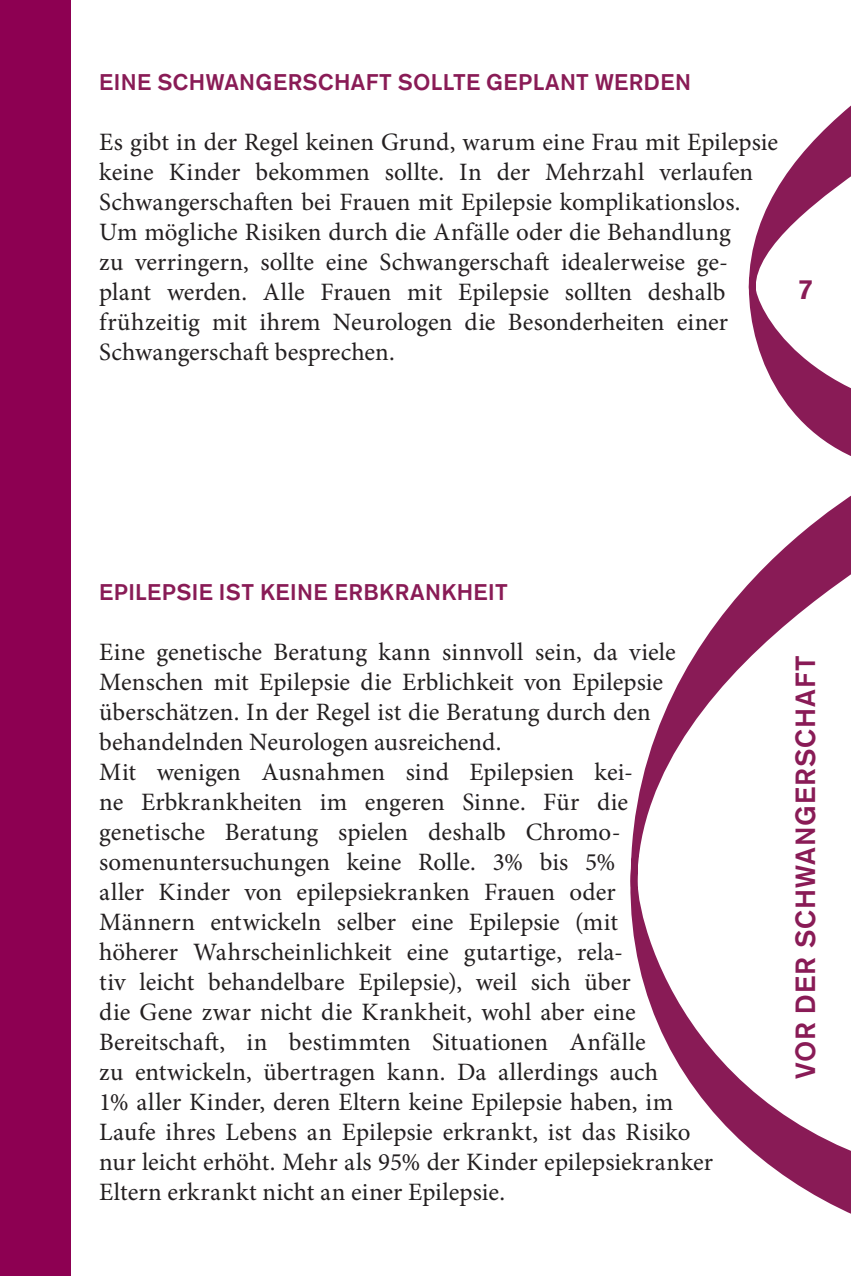
<style>
.page{position:relative;width:851px;height:1276px;background:#fff}
.page>*{position:absolute;margin:0;border:0;box-sizing:border-box;transform-origin:0 0}
.t1{font:500 27.5px "Akzidenz Grotesk BE";letter-spacing:.035em;color:#891b56}
.Textkörper{font:25px/30px "Minion Pro";color:#231f20}
.Überschrift_1__akz_m{font:500 22.5px "Akzidenz Grotesk BE";letter-spacing:.02em;color:#891b56}
</style>
<div class="page">
<svg style="left:630px;top:106px;width:220px;height:1108px"></svg>
<div style="left:0;top:0;width:71px;height:1276px;background:#8d0052"></div>
<p class="Überschrift_1__akz_m" style="left:99px;top:68px;width:593px">EINE SCHWANGERSCHAFT SOLLTE GEPLANT WERDEN</p>
<p class="Textkörper" style="left:99px;top:127px;width:680px">Es gibt in der Regel keinen Grund, warum eine Frau mit Epilepsie keine Kinder bekommen sollte. In der Mehrzahl verlaufen Schwangerschaften bei Frauen mit Epilepsie komplikationslos.<br>Um mögliche Risiken durch die Anfälle oder die Behandlung<br>zu verringern, sollte eine Schwangerschaft idealerweise ge&shy;plant werden. Alle Frauen mit Epilepsie sollten deshalb frühzeitig mit ihrem Neurologen die Besonderheiten einer Schwangerschaft besprechen.</p>
<p class="t1" style="left:797px;top:272px;width:17px">7</p>
<p class="Überschrift_1__akz_m" style="left:99px;top:578px;width:410px">EPILEPSIE IST KEINE ERBKRANKHEIT</p>
<p class="Textkörper" style="left:99px;top:637px;width:577px">Eine genetische Beratung kann sinnvoll sein, da viele Menschen mit Epilepsie die Erblichkeit von Epilepsie überschätzen. In der Regel ist die Beratung durch den behandelnden Neurologen ausreichend.</p>
<p class="Textkörper" style="left:99px;top:757px;width:615px">Mit wenigen Ausnahmen sind Epilepsien kei-<br>ne Erbkrankheiten im engeren Sinne. Für die genetische Beratung spielen deshalb Chromo&shy;somenuntersuchungen keine Rolle. 3% bis 5%<br>aller Kinder von epilepsiekranken Frauen oder Männern entwickeln selber eine Epilepsie (mit<br>höherer Wahrscheinlichkeit eine gutartige, rela-<br>tiv leicht behandelbare Epilepsie), weil sich über<br>die Gene zwar nicht die Krankheit, wohl aber eine Bereitschaft, in bestimmten Situationen Anfälle<br>zu entwickeln, übertragen kann. Da allerdings auch<br>1% aller Kinder, deren Eltern keine Epilepsie haben, im Laufe ihres Lebens an Epilepsie erkrankt, ist das Risiko nur leicht erhöht. Mehr als 95% der Kinder epilepsiekranker Eltern erkrankt nicht an einer Epilepsie.</p>
<p class="t1" style="left:788px;top:1079px;width:425px;rotate:-90deg">VOR DER SCHWANGERSCHAFT</p>
</div>
